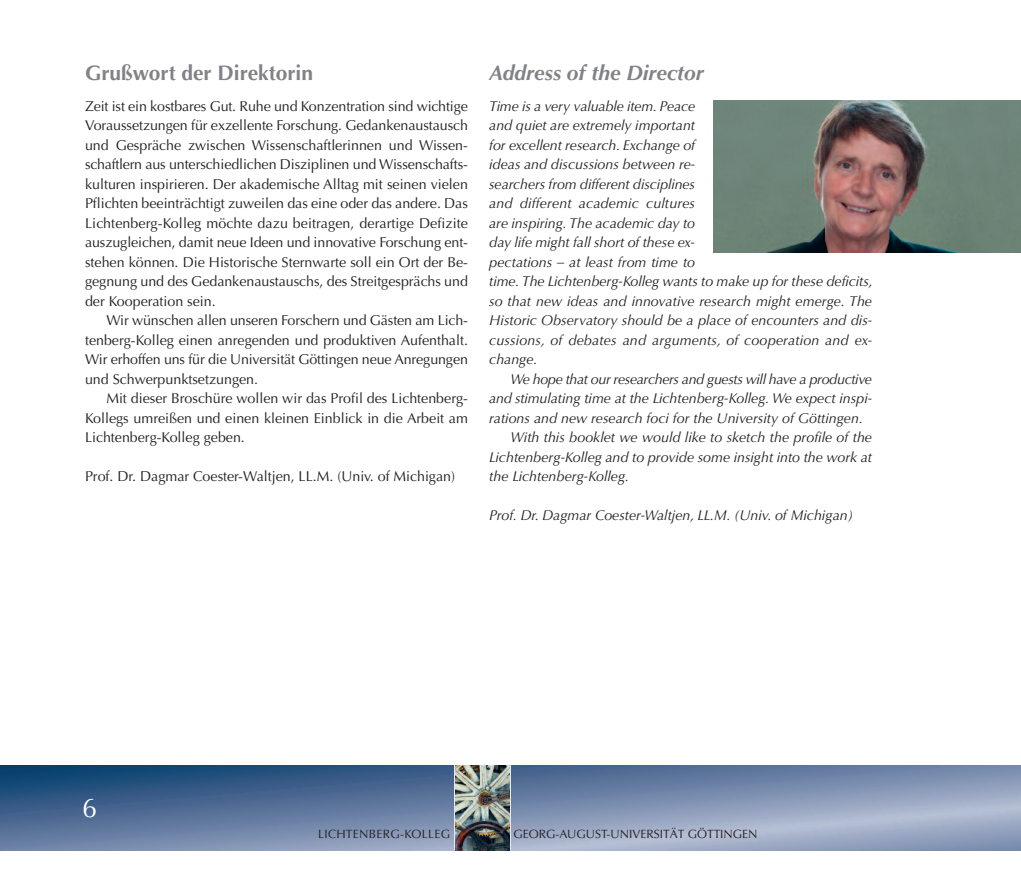
<style>
.page{position:relative;width:1021px;height:893px;background:#fff}
.page>*{position:absolute;margin:0;border:0;box-sizing:border-box;transform-origin:0 0}
.t1{font:27px "Optima LT";color:#fff}
.t2{font:700 21px "Optima LT";color:#808285}
.t3{font:italic 700 21px "Optima LT";color:#808285}
.t4{font:14.25px/19.5px "Optima LT";color:#231f20;text-align:justify}
.t5{font:italic 14.25px/19.5px "Optima LT";color:#231f20}
.t6{font:italic 14.25px "Optima LT";letter-spacing:-.025em;color:#231f20}
.t7{font:12px "Optima LT";color:#231f20}
.t8{font:12px "Optima LT";letter-spacing:.025em;color:#231f20}
</style>
<div class="page">
<svg style="left:0;top:765px;width:1020px;height:85px;background:#6e85a8"></svg>
<svg style="left:454px;top:765px;width:57px;height:85px"></svg>
<img style="left:456px;top:765px;width:53px;height:85px">
<img style="left:713px;top:101px;width:307px;height:151px">
<h2 class="t2" style="left:85px;top:64px;width:229px">Grußwort der Direktorin</h2>
<p class="t4" style="left:85px;top:97px;width:384px">Zeit ist ein kostbares Gut. Ruhe und Konzentration sind wichtige Voraussetzungen für exzellente Forschung. Gedankenaustausch und Gespräche zwischen Wissenschaftlerinnen und Wissen&shy;schaftlern aus unterschiedlichen Disziplinen und Wissenschafts&shy;kulturen inspirieren. Der akademische Alltag mit seinen vielen Pflichten beeinträchtigt zuweilen das eine oder das andere. Das Lichtenberg-Kolleg möchte dazu beitragen, derartige Defizite auszugleichen, damit neue Ideen und innovative Forschung ent&shy;stehen können. Die Historische Sternwarte soll ein Ort der Be&shy;gegnung und des Gedankenaustauschs, des Streitgesprächs und der Kooperation sein.</p>
<p class="t4" style="left:85px;top:312px;width:384px;text-indent:21px">Wir wünschen allen unseren Forschern und Gästen am Lich&shy;tenberg-Kolleg einen anregenden und produktiven Aufenthalt.<br>Wir erhoffen uns für die Universität Göttingen neue Anregungen und Schwerpunktsetzungen.</p>
<p class="t4" style="left:85px;top:390px;width:384px;text-indent:21px">Mit dieser Broschüre wollen wir das Profil des Lichtenberg-Kollegs umreißen und einen kleinen Einblick in die Arbeit am Lichtenberg-Kolleg geben.</p>
<p class="t4" style="left:85px;top:468px;width:371px">Prof. Dr. Dagmar Coester-Waltjen, LL.M. (Univ. of Michigan)</p>
<h2 class="t3" style="left:489px;top:64px;width:216px">Address of the Director</h2>
<p class="t5" style="left:489px;top:97px;width:385px">Time is a very valuable item. Peace<br>and quiet are extremely important<br>for excellent research. Exchange of<br>ideas and discussions between re-<br>searchers from different disciplines<br>and different academic cultures<br>are inspiring. The academic day to<br>day life might fall short of these ex-<br>pectations – at least from time to<br>time. The Lichtenberg-Kolleg wants to make up for these deficits, so that new ideas and innovative research might emerge. The Historic Observatory should be a place of encounters and dis&shy;cussions, of debates and arguments, of cooperation and ex&shy;change.</p>
<p class="t6" style="left:510px;top:373px;width:363px">We hope that our researchers and guests will have a productive</p>
<p class="t5" style="left:489px;top:390px;width:384px">and stimulating time at the Lichtenberg-Kolleg. We expect inspi-</p>
<p class="t5" style="left:489px;top:409px;width:375px">rations and new research foci for the University of Göttingen.</p>
<p class="t5" style="left:510px;top:429px;width:363px">With this booklet we would like to sketch the profile of the</p>
<p class="t5" style="left:489px;top:448px;width:384px">Lichtenberg-Kolleg and to provide some insight into the work at</p>
<p class="t5" style="left:489px;top:468px;width:141px">the Lichtenberg-Kolleg.</p>
<p class="t5" style="left:489px;top:507px;width:365px">Prof. Dr. Dagmar Coester-Waltjen, LL.M. (Univ. of Michigan)</p>
<h1 class="t1" style="left:82px;top:797px;width:17px">6</h1>
<p class="t8" style="left:318px;top:829px;width:133px">LICHTENBERG-KOLLEG</p>
<p class="t7" style="left:513px;top:829px;width:246px">GEORG-AUGUST-UNIVERSITÄT GÖTTINGEN</p>
</div>
